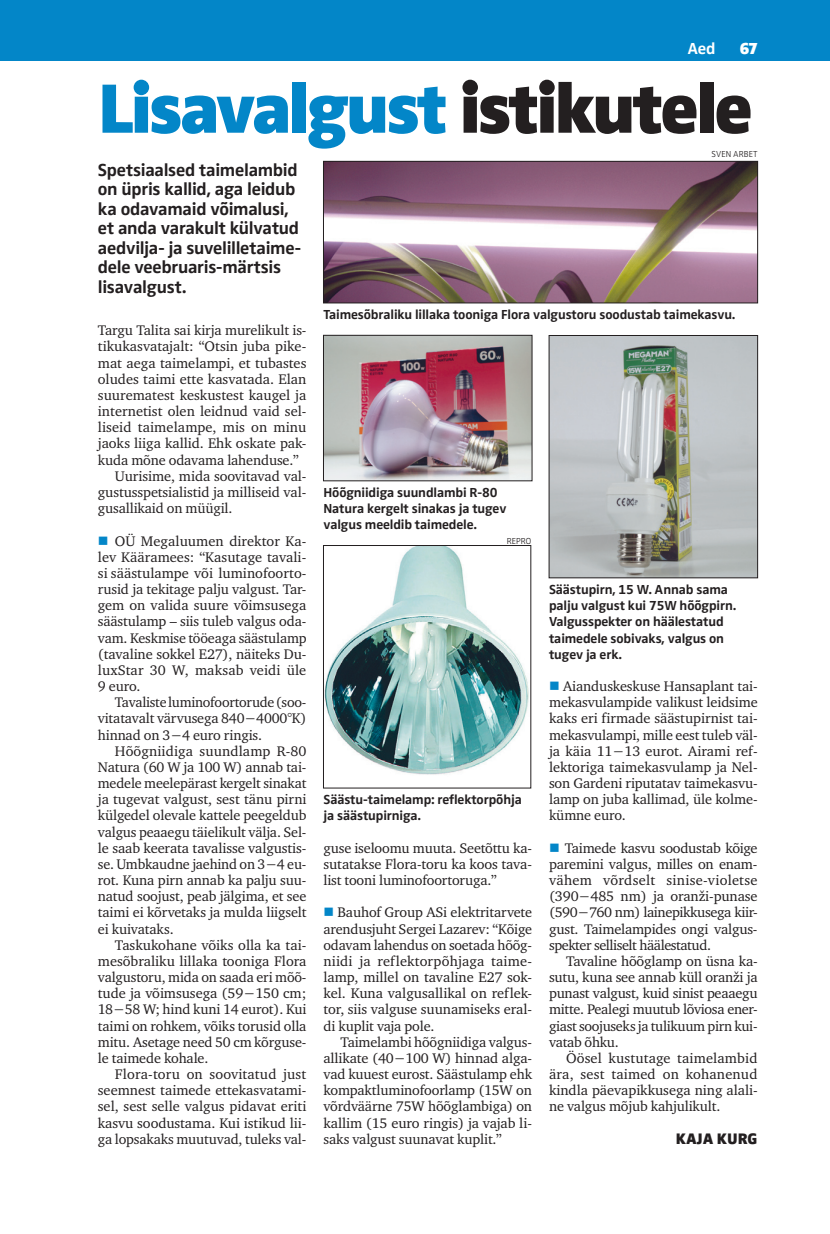
<style>
.page{position:relative;width:830px;height:1234px;background:#fff}
.page>*{position:absolute;margin:0;border:0;box-sizing:border-box;transform-origin:0 0}
.t1{font:900 72px "Zwo Pro";letter-spacing:-.04em;color:#0386c8}
.t2{font:700 18px/19.5px "Zwo Pro";letter-spacing:-.015em;color:#231f20}
.t3{font:700 16.5px "Zwo Pro";color:#fff}
.t4{font:900 16.5px "Zwo Pro";color:#fff}
.t5{font:900 15.75px "Zwo Pro";color:#231f20}
.t6{font:14.25px/16.2px "Charter ITC";letter-spacing:-.01em;color:#231f20;text-align:justify}
.t7{font:14.25px "Charter ITC";letter-spacing:.01em;color:#231f20}
.t8{font:700 13.5px/16.2px "Zwo Pro";letter-spacing:-.01em;color:#231f20}
.t9{font:300 9px "Zwo Pro";color:#231f20}
.s1{color:#231f20}
.s2{color:#0386c8}
</style>
<div class="page">
<div style="left:0;top:0;width:829px;height:60px;background:#0386c8"></div>
<img style="left:325px;top:163px;width:430px;height:138px">
<div style="left:323px;top:161px;width:434px;height:142px;border:1px solid #231f20"></div>
<img style="left:550px;top:337px;width:205px;height:239px">
<div style="left:548px;top:335px;width:209px;height:243px;border:1px solid #231f20"></div>
<img style="left:325px;top:337px;width:205px;height:142px">
<div style="left:323px;top:335px;width:209px;height:146px;border:1px solid #231f20"></div>
<img style="left:325px;top:547px;width:203px;height:228px">
<div style="left:323px;top:545px;width:207px;height:243px;border:1px solid #231f20"></div>
<p class="t3" style="left:687px;top:39px;width:29px">Aed</p>
<p class="t4" style="left:739px;top:39px;width:20px">67</p>
<h1 class="t1" style="left:98px;top:65px;width:655px">Lisavalgust <span class="s1">istikutele</span></h1>
<p class="t2" style="left:98px;top:160px;width:205px">Spetsiaalsed taimelambid on üpris kallid, aga leidub ka odavamaid võimalusi, et anda varakult külvatud aedvilja- ja suvelilletaime&shy;dele veebruaris-märtsis lisavalgust.</p>
<p class="t6" style="left:98px;top:322px;width:210px">Targu Talita sai kirja murelikult is-</p>
<p class="t6" style="left:98px;top:338px;width:210px">tikukasvatajalt: “Otsin juba pike-</p>
<p class="t6" style="left:98px;top:354px;width:210px">mat aega taimelampi, et tubastes</p>
<p class="t6" style="left:98px;top:371px;width:210px">oludes taimi ette kasvatada. Elan</p>
<p class="t6" style="left:98px;top:387px;width:210px">suurematest keskustest kaugel ja</p>
<p class="t6" style="left:98px;top:403px;width:210px">internetist olen leidnud vaid sel-</p>
<p class="t7" style="left:98px;top:418px;width:210px">liseid taimelampe, mis on minu</p>
<p class="t6" style="left:98px;top:435px;width:210px">jaoks liiga kallid. Ehk oskate pak-</p>
<p class="t6" style="left:98px;top:451px;width:202px">kuda mõne odavama lahenduse.”</p>
<p class="t6" style="left:115px;top:467px;width:193px">Uurisime, mida soovitavad val-</p>
<p class="t6" style="left:98px;top:484px;width:210px">gustusspetsialistid ja milliseid val-</p>
<p class="t6" style="left:98px;top:500px;width:136px">gusallikaid on müügil.</p>
<p class="t6" style="left:98px;top:532px;width:210px"><span class="s2">■</span> OÜ Megaluumen direktor Ka&shy;lev Kääramees: “Kasutage tavali&shy;si säästulampe või luminofoorto&shy;rusid ja tekitage palju valgust. Tar&shy;gem on valida suure võimsusega säästulamp – siis tuleb valgus oda&shy;vam. Keskmise tööeaga säästulamp (tavaline sokkel E27), näiteks Du&shy;luxStar 30 W, maksab veidi üle 9 euro.</p>
<p class="t6" style="left:98px;top:694px;width:210px;text-indent:17px">Tavaliste luminofoortorude (soo&shy;vitatavalt värvusega 840−4000°K) hinnad on 3−4 euro ringis.</p>
<p class="t6" style="left:98px;top:742px;width:210px;text-indent:17px">Hõõgniidiga suundlamp R-80<br>Natura (60 W ja 100 W) annab tai&shy;medele meelepärast kergelt sinakat ja tugevat valgust, sest tänu pirni külgedel olevale kattele peegeldub valgus peaaegu täielikult välja. Sel&shy;le saab keerata tavalisse valgustis&shy;se. Umbkaudne jaehind on 3−4 eu&shy;rot. Kuna pirn annab ka palju suu&shy;natud soojust, peab jälgima, et see taimi ei kõrvetaks ja mulda liigselt ei kuivataks.</p>
<p class="t6" style="left:98px;top:936px;width:210px;text-indent:17px">Taskukohane võiks olla ka tai&shy;mesõbraliku lillaka tooniga Flora valgustoru, mida on saada eri mõõ&shy;tude ja võimsusega (59−150 cm; 18−58 W; hind kuni 14 eurot). Kui taimi on rohkem, võiks torusid olla mitu. Asetage need 50 cm kõrguse&shy;le taimede kohale.</p>
<p class="t6" style="left:98px;top:1065px;width:210px;text-indent:17px">Flora-toru on soovitatud just seemnest taimede ettekasvatami&shy;sel, sest selle valgus pidavat eriti kasvu soodustama. Kui istikud lii&shy;ga lopsakaks muutuvad, tuleks val-</p>
<p class="t9" style="left:711px;top:149px;width:47px">SVEN ARBET</p>
<p class="t8" style="left:323px;top:307px;width:413px">Taimesõbraliku lillaka tooniga Flora valgustoru soodustab taimekasvu.</p>
<p class="t8" style="left:323px;top:484px;width:184px">Hõõgniidiga suundlambi R-80<br>Natura kergelt sinakas ja tugev valgus meeldib taimedele.</p>
<p class="t9" style="left:506px;top:536px;width:26px">REPRO</p>
<p class="t8" style="left:323px;top:791px;width:200px">Säästu-taimelamp: reflektorpõhja ja säästupirniga.</p>
<p class="t6" style="left:323px;top:839px;width:210px">guse iseloomu muuta. Seetõttu ka&shy;sutatakse Flora-toru ka koos tava&shy;list tooni luminofoortoruga.”</p>
<p class="t6" style="left:323px;top:904px;width:210px"><span class="s2">■</span> Bauhof Group ASi elektritarvete arendusjuht Sergei Lazarev: “Kõige odavam lahendus on soetada hõõg&shy;niidi ja reflektorpõhjaga taime&shy;lamp, millel on tavaline E27 sok&shy;kel. Kuna valgusallikal on reflek&shy;tor, siis valguse suunamiseks eral&shy;di kuplit vaja pole.</p>
<p class="t6" style="left:323px;top:1033px;width:210px;text-indent:17px">Taimelambi hõõgniidiga valgus&shy;allikate (40−100 W) hinnad alga&shy;vad kuuest eurost. Säästulamp ehk kompaktluminofoorlamp (15W on võrdväärne 75W hõõglambiga) on kallim (15 euro ringis) ja vajab li&shy;saks valgust suunavat kuplit.”</p>
<p class="t8" style="left:549px;top:581px;width:188px">Säästupirn, 15 W. Annab sama palju valgust kui 75W hõõgpirn.<br>Valgusspekter on häälestatud taimedele sobivaks, valgus on tugev ja erk.</p>
<p class="t6" style="left:549px;top:678px;width:210px"><span class="s2">■</span> Aianduskeskuse Hansaplant tai&shy;mekasvulampide valikust leidsime kaks eri firmade säästupirnist tai&shy;mekasvulampi, mille eest tuleb väl&shy;ja käia 11−13 eurot. Airami ref&shy;lektoriga taimekasvulamp ja Nel&shy;son Gardeni riputatav taimekasvu&shy;lamp on juba kallimad, üle kolme&shy;kümne euro.</p>
<p class="t6" style="left:549px;top:839px;width:210px"><span class="s2">■</span> Taimede kasvu soodustab kõige paremini valgus, milles on enam&shy;vähem võrdselt sinise-violetse (390−485 nm) ja oranži-punase (590−760 nm) lainepikkusega kiir&shy;gust. Taimelampides ongi valgus&shy;spekter selliselt häälestatud.</p>
<p class="t6" style="left:549px;top:952px;width:210px;text-indent:17px">Tavaline hõõglamp on üsna ka&shy;sutu, kuna see annab küll oranži ja punast valgust, kuid sinist peaaegu mitte. Pealegi muutub lõviosa ener&shy;giast soojuseks ja tulikuum pirn kui&shy;vatab õhku.</p>
<p class="t6" style="left:549px;top:1049px;width:210px;text-indent:17px">Öösel kustutage taimelambid ära, sest taimed on kohanenud kindla päevapikkusega ning alali&shy;ne valgus mõjub kahjulikult.</p>
<p class="t5" style="left:675px;top:1128px;width:83px">KAJA KURG</p>
</div>
